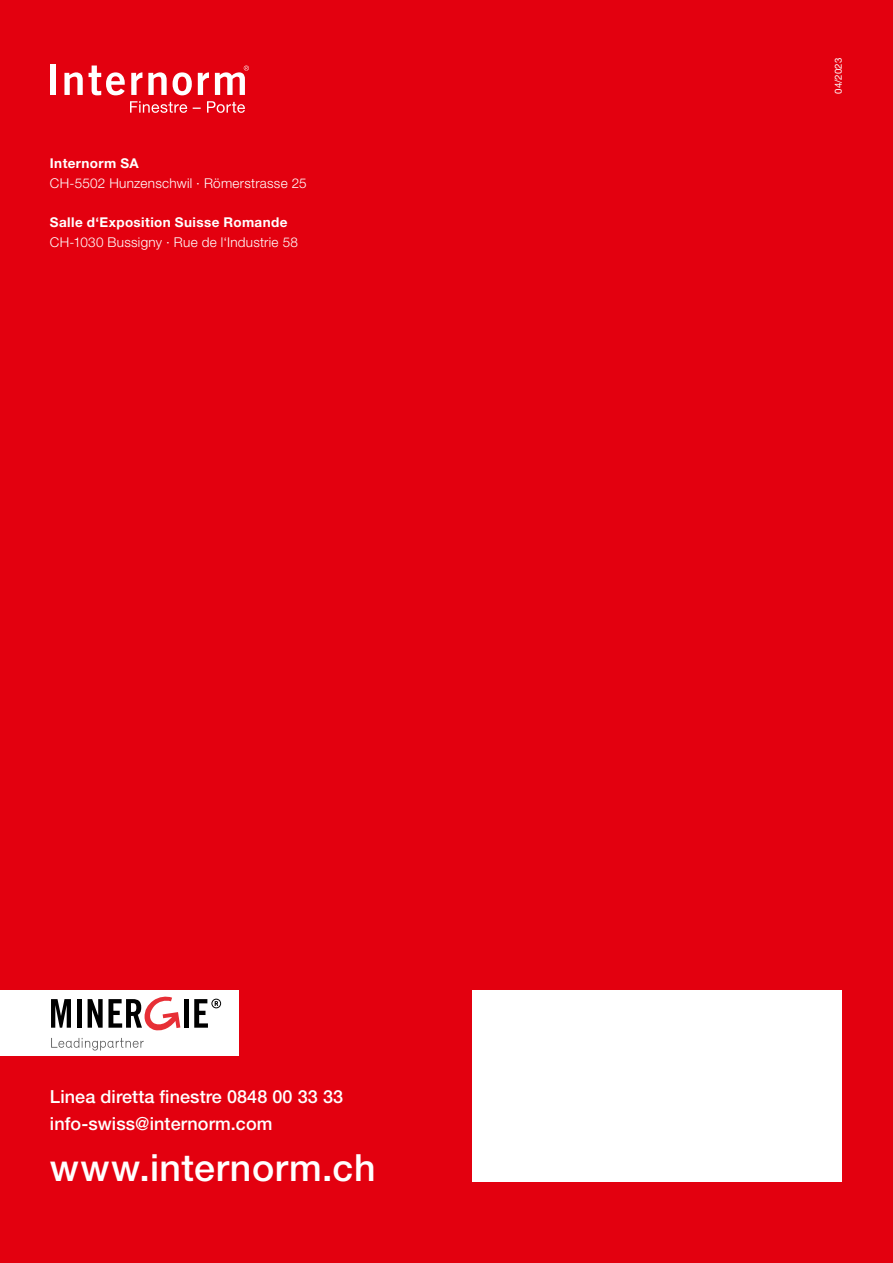
<style>
.page{position:relative;width:893px;height:1263px;background:#e3000f}
.page>*{position:absolute;margin:0;border:0;box-sizing:border-box;transform-origin:0 0}
.t1{font:500 37.5px "Helvetica Neue LT Pro";letter-spacing:.015em;color:#fff}
.t2{font:500 18px/27px "Helvetica Neue LT Pro";letter-spacing:.005em;color:#fff}
.t3{font:300 13.5px "Helvetica Neue LT Pro";letter-spacing:.02em;color:#fff}
.t4{font:700 13.5px "Helvetica Neue LT Pro";letter-spacing:.03em;color:#fff}
.t5{font:9.75px "Helvetica Neue LT Pro";color:#fff}
</style>
<div class="page">
<div style="left:472px;top:990px;width:370px;height:191px;background:#fff"></div>
<div style="left:0;top:989px;width:238px;height:66px;background:#fff"></div>
<svg style="left:51px;top:1038px;width:93px;height:12px"></svg>
<svg style="left:51px;top:999px;width:20px;height:29px"></svg>
<div style="left:77px;top:999px;width:5px;height:29px;background:#000"></div>
<div style="left:184px;top:999px;width:5px;height:29px;background:#000"></div>
<svg style="left:88px;top:997px;width:92px;height:34px"></svg>
<svg style="left:194px;top:999px;width:27px;height:29px"></svg>
<div style="left:50px;top:64px;width:6px;height:31px;background:#fff"></div>
<svg style="left:64px;top:72px;width:19px;height:23px"></svg>
<svg style="left:89px;top:66px;width:36px;height:29px"></svg>
<svg style="left:131px;top:72px;width:11px;height:23px"></svg>
<svg style="left:148px;top:72px;width:19px;height:23px"></svg>
<svg style="left:173px;top:72px;width:19px;height:23px"></svg>
<svg style="left:198px;top:72px;width:11px;height:23px"></svg>
<svg style="left:215px;top:66px;width:34px;height:29px"></svg>
<svg style="left:130px;top:101px;width:115px;height:12px"></svg>
<p class="t4" style="left:50px;top:155px;width:90px">Internorm SA</p>
<p class="t3" style="left:50px;top:175px;width:258px">CH-5502 Hunzenschwil · Römerstrasse 25</p>
<p class="t4" style="left:50px;top:213px;width:239px">Salle d‘Exposition Suisse Romande</p>
<p class="t3" style="left:50px;top:234px;width:249px">CH-1030 Bussigny · Rue de l‘Industrie 58</p>
<h2 class="t2" style="left:50px;top:1083px;width:295px">Linea diretta finestre 0848 00 33 33 info-swiss@internorm.com</h2>
<h1 class="t1" style="left:50px;top:1145px;width:327px">www.internorm.ch</h1>
<p class="t5" style="left:832px;top:94px;width:37px;rotate:-90deg">04/2023</p>
</div>
